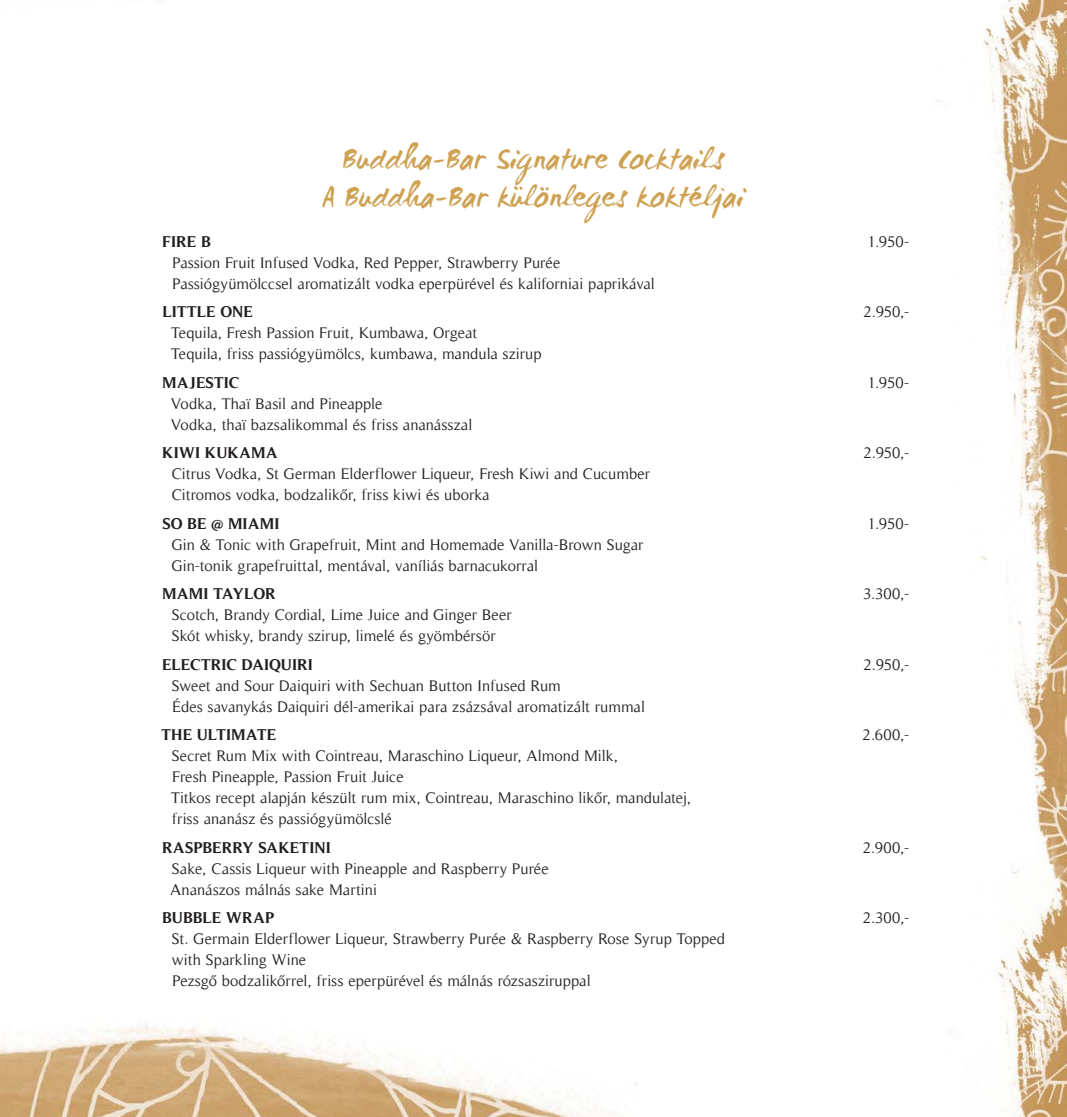
<style>
.page{position:relative;width:1067px;height:1117px;background:#fff}
.page>*{position:absolute;margin:0;border:0;box-sizing:border-box;transform-origin:0 0}
.t1{font:31.5px/37.8px "WC Mano Negra Bta";letter-spacing:.005em;color:#cfa253;text-align:center}
.t2{font:15.75px/21px "Timeless";color:#231f20}
.t3{font:700 15.75px "Timeless";letter-spacing:.01em;color:#231f20}
</style>
<div class="page">
<img style="left:936px;top:0;width:131px;height:1116px">
<img style="left:0;top:0;width:604px;height:1116px">
<p class="t1" style="left:322px;top:142px;width:424px">Buddha-Bar Signature Cocktails<br>A Buddha-Bar különleges koktéljai</p>
<p class="t3" style="left:162px;top:232px;width:50px">FIRE B</p>
<p class="t2" style="left:867px;top:230px;width:43px">1.950-</p>
<p class="t2" style="left:172px;top:251px;width:484px">Passion Fruit Infused Vodka, Red Pepper, Strawberry Purée<br>Passiógyümölccsel aromatizált vodka eperpürével és kaliforniai paprikával</p>
<p class="t3" style="left:163px;top:302px;width:92px">LITTLE ONE</p>
<p class="t2" style="left:863px;top:301px;width:47px">2.950,-</p>
<p class="t2" style="left:171px;top:322px;width:372px">Tequila, Fresh Passion Fruit, Kumbawa, Orgeat<br>Tequila, friss passiógyümölcs, kumbawa, mandula szirup</p>
<p class="t3" style="left:162px;top:372px;width:78px">MAJESTIC</p>
<p class="t2" style="left:867px;top:371px;width:43px">1.950-</p>
<p class="t2" style="left:171px;top:392px;width:303px">Vodka, Thaï Basil and Pineapple<br>Vodka, thaï bazsalikommal és friss ananásszal</p>
<p class="t3" style="left:162px;top:443px;width:117px">KIWI KUKAMA</p>
<p class="t2" style="left:863px;top:442px;width:47px">2.950,-</p>
<p class="t2" style="left:172px;top:463px;width:480px">Citrus Vodka, St German Elderflower Liqueur, Fresh Kiwi and Cucumber<br>Citromos vodka, bodzalikőr, friss kiwi és uborka</p>
<p class="t3" style="left:163px;top:513px;width:118px">SO BE @ MIAMI</p>
<p class="t2" style="left:867px;top:512px;width:43px">1.950-</p>
<p class="t2" style="left:172px;top:533px;width:473px">Gin &amp; Tonic with Grapefruit, Mint and Homemade Vanilla-Brown Sugar<br>Gin-tonik grapefruittal, mentával, vaníliás barnacukorral</p>
<p class="t3" style="left:162px;top:584px;width:115px">MAMI TAYLOR</p>
<p class="t2" style="left:863px;top:583px;width:48px">3.300,-</p>
<p class="t2" style="left:172px;top:604px;width:341px">Scotch, Brandy Cordial, Lime Juice and Ginger Beer<br>Skót whisky, brandy szirup, limelé és gyömbérsör</p>
<p class="t3" style="left:162px;top:654px;width:152px">ELECTRIC DAIQUIRI</p>
<p class="t2" style="left:863px;top:653px;width:47px">2.950,-</p>
<p class="t2" style="left:172px;top:674px;width:475px">Sweet and Sour Daiquiri with Sechuan Button Infused Rum<br>Édes savanykás Daiquiri dél-amerikai para zsázsával aromatizált rummal</p>
<p class="t3" style="left:161px;top:725px;width:116px">THE ULTIMATE</p>
<p class="t2" style="left:862px;top:723px;width:48px">2.600,-</p>
<p class="t2" style="left:171px;top:744px;width:521px">Secret Rum Mix with Cointreau, Maraschino Liqueur, Almond Milk,<br>Fresh Pineapple, Passion Fruit Juice<br>Titkos recept alapján készült rum mix, Cointreau, Maraschino likőr, mandulatej, friss ananász és passiógyümölcslé</p>
<p class="t3" style="left:162px;top:837px;width:170px">RASPBERRY SAKETINI</p>
<p class="t2" style="left:862px;top:836px;width:48px">2.900,-</p>
<p class="t2" style="left:170px;top:857px;width:380px">Sake, Cassis Liqueur with Pineapple and Raspberry Purée<br>Ananászos málnás sake Martini</p>
<p class="t3" style="left:162px;top:908px;width:114px">BUBBLE WRAP</p>
<p class="t2" style="left:862px;top:906px;width:48px">2.300,-</p>
<p class="t2" style="left:172px;top:927px;width:555px">St. Germain Elderflower Liqueur, Strawberry Purée &amp; Raspberry Rose Syrup Topped with Sparkling Wine<br>Pezsgő bodzalikőrrel, friss eperpürével és málnás rózsasziruppal</p>
</div>
